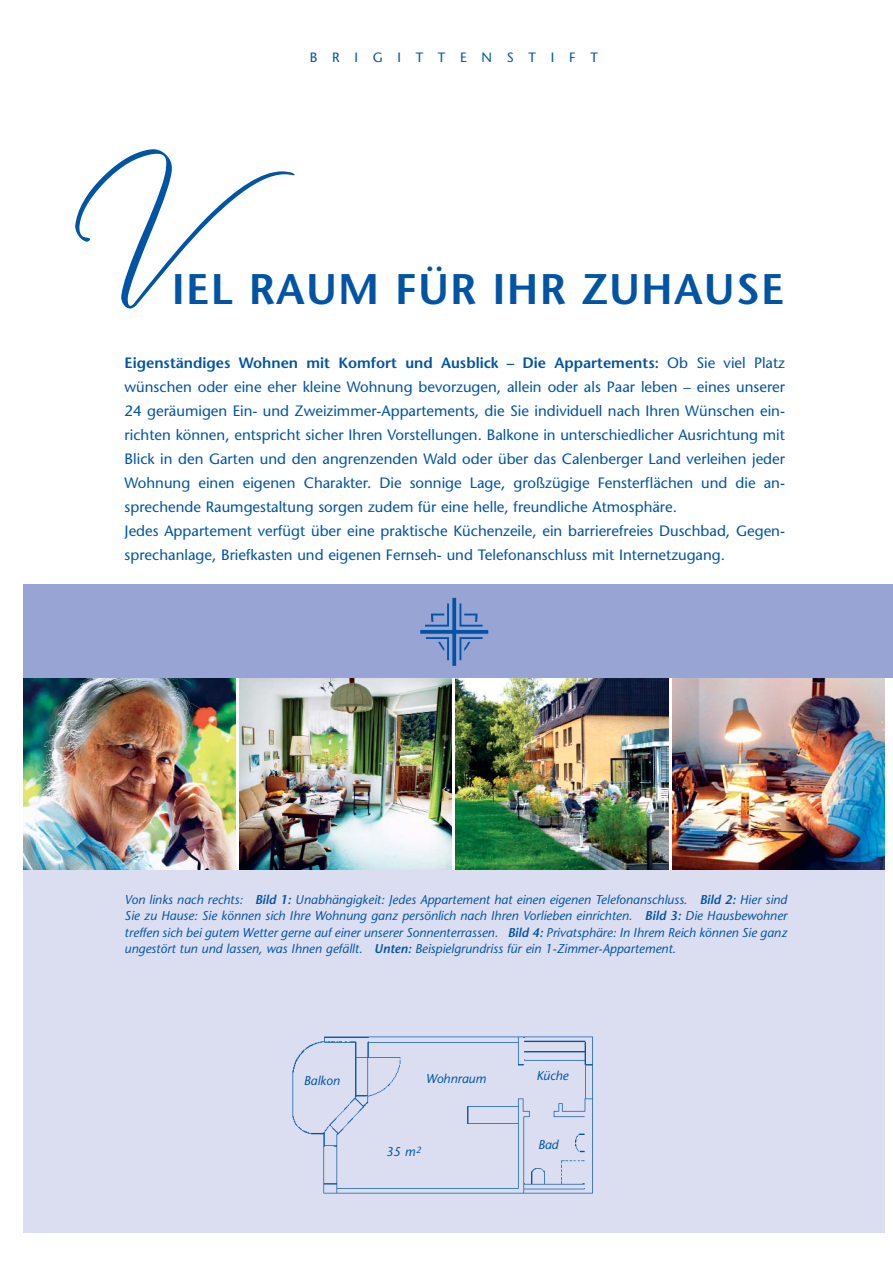
<style>
.page{position:relative;width:893px;height:1263px;background:#fff}
.page>*{position:absolute;margin:0;border:0;box-sizing:border-box;transform-origin:0 0}
.t1{font:202.5px "Scriptina";color:#0054a6}
.t2{font:600 42.75px "Stone Sans";letter-spacing:.03em;color:#0054a6}
.t3{font:15px/24px "Stone Sans";color:#0054a6}
.t4{font:13.5px "Stone Sans";letter-spacing:1.09em;color:#0054a6}
.t5{font:italic 12.75px/16.5px "Stone Sans";color:#0054a6;text-align:justify}
.s1{font-weight:600}
</style>
<div class="page">
<div style="left:23px;top:678px;width:861px;height:555px;background:#dbdef0"></div>
<img style="left:23px;top:678px;width:212px;height:192px">
<img style="left:239px;top:678px;width:213px;height:192px">
<img style="left:456px;top:678px;width:212px;height:192px">
<img style="left:672px;top:678px;width:212px;height:192px">
<img style="left:292px;top:1036px;width:301px;height:158px">
<div style="left:23px;top:585px;width:870px;height:93px;background:#98a5d4"></div>
<svg style="left:420px;top:598px;width:68px;height:68px"></svg>
<p class="t4" style="left:310px;top:53px;width:290px">BRIGITTENSTIFT</p>
<h1 class="t1" style="left:68px;top:120px;width:138px">V</h1>
<h2 class="t2" style="left:172px;top:272px;width:614px">IEL RAUM FÜR IHR ZUHAUSE</h2>
<p class="t3" style="left:125px;top:352px;width:662px"><span class="s1">Eigenständiges Wohnen mit Komfort und Ausblick – Die Appartements:</span> Ob Sie viel Platz wünschen oder eine eher kleine Wohnung bevorzugen, allein oder als Paar leben – eines unserer 24 geräumigen Ein- und Zweizimmer-Appartements, die Sie individuell nach Ihren Wünschen ein&shy;richten können, entspricht sicher Ihren Vorstellungen. Balkone in unterschiedlicher Ausrichtung mit Blick in den Garten und den angrenzenden Wald oder über das Calenberger Land verleihen jeder Wohnung einen eigenen Charakter. Die sonnige Lage, großzügige Fensterflächen und die an&shy;sprechende Raumgestaltung sorgen zudem für eine helle, freundliche Atmosphäre.<br>Jedes Appartement verfügt über eine praktische Küchenzeile, ein barrierefreies Duschbad, Gegen&shy;sprechanlage, Briefkasten und eigenen Fernseh- und Telefonanschluss mit Internetzugang.</p>
<p class="t5" style="left:125px;top:892px;width:664px">Von links nach rechts: <span class="s1">Bild 1:</span> Unabhängigkeit: Jedes Appartement hat einen eigenen Telefonanschluss. <span class="s1">Bild 2:</span> Hier sind Sie zu Hause: Sie können sich Ihre Wohnung ganz persönlich nach Ihren Vorlieben einrichten. <span class="s1">Bild 3:</span> Die Hausbewohner treffen sich bei gutem Wetter gerne auf einer unserer Sonnenterrassen. <span class="s1">Bild 4:</span> Privatsphäre: In Ihrem Reich können Sie ganz ungestört tun und lassen, was Ihnen gefällt. <span class="s1">Unten:</span> Beispielgrundriss für ein 1-Zimmer-Appartement.</p>
<p class="t5" style="left:304px;top:1074px;width:37px">Balkon</p>
<p class="t5" style="left:536px;top:1069px;width:34px">Küche</p>
<p class="t5" style="left:426px;top:1072px;width:62px">Wohnraum</p>
<p class="t5" style="left:386px;top:1144px;width:37px">35 m<sup>2</sup></p>
<p class="t5" style="left:538px;top:1137px;width:22px">Bad</p>
</div>
